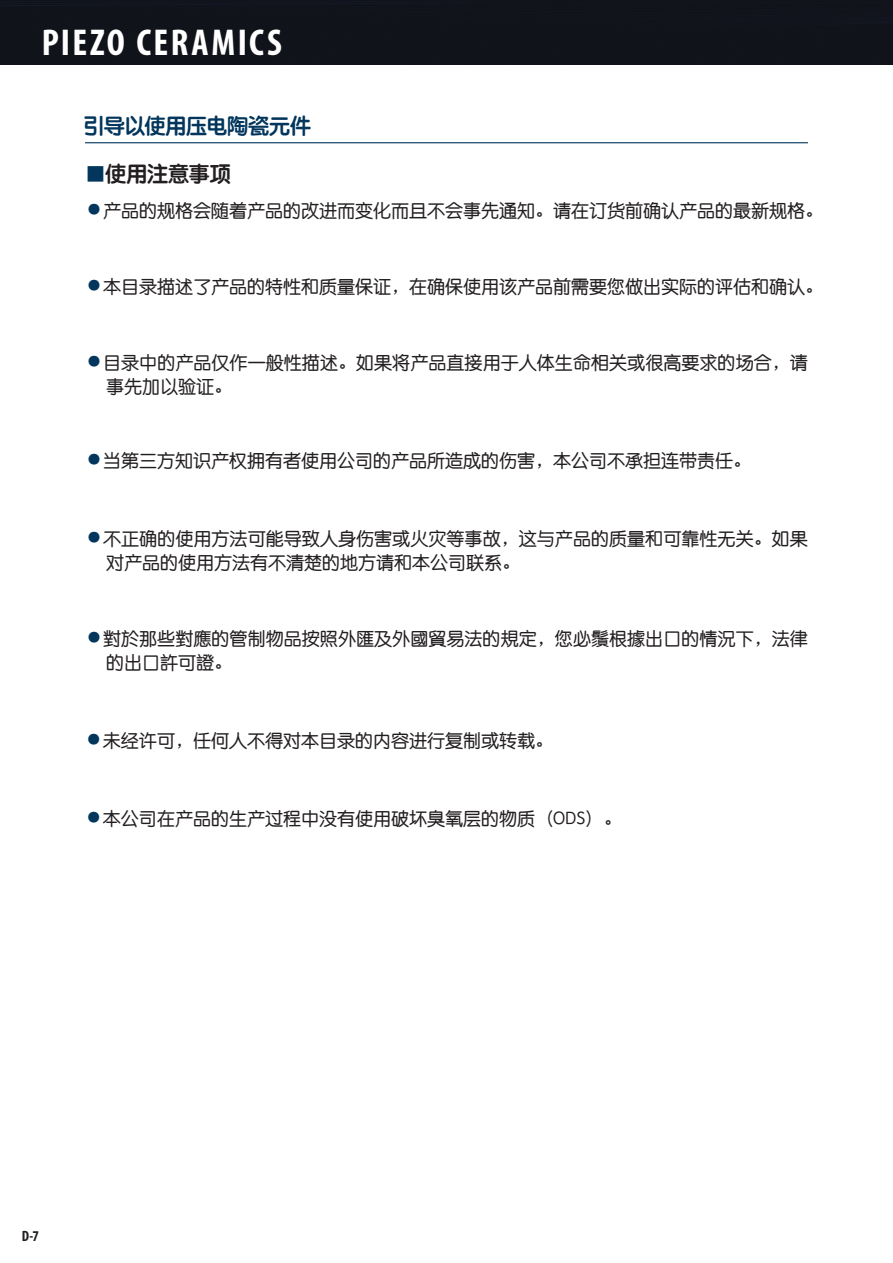
<style>
.page{position:relative;width:893px;height:1263px;background:#fff}
.page>*{position:absolute;margin:0;border:0;box-sizing:border-box;transform-origin:0 0}
.t1{font:700 condensed 37.5px "Myriad Pro";letter-spacing:.065em;color:#fff}
.t2{font:21px "ST Yuanti SC Bold";letter-spacing:-.01em;color:#02365c}
.t3{font:21px "ST Yuanti SC Bold";letter-spacing:-.005em;color:#231f20}
.t4{font:18px/24px "ST Yuanti SC Regular";color:#231f20}
.t5{font:700 condensed 15px "Myriad Pro";color:#231f20}
.s1{color:#02365c}
.s2{font-family:"Shin Go Pro";color:#02365c}
</style>
<div class="page">
<div style="left:0;top:0;width:893px;height:65px;background:#11131b"></div>
<hr style="left:85px;top:142px;width:723px;height:1px;background:#02365c">
<h1 class="t1" style="left:42px;top:19px;width:242px">PIEZO CERAMICS</h1>
<p class="t2" style="left:83px;top:110px;width:229px">引导以使用压电陶瓷元件</p>
<p class="t3" style="left:85px;top:158px;width:147px"><span class="s1">■</span>使用注意事项</p>
<p class="t4" style="left:85px;top:197px;width:740px"><span class="s2">●</span>产品的规格会随着产品的改进而变化而且不会事先通知。请在订货前确认产品的最新规格。</p>
<p class="t4" style="left:85px;top:273px;width:740px"><span class="s2">●</span>本目录描述了产品的特性和质量保证，在确保使用该产品前需要您做出实际的评估和确认。</p>
<p class="t4" style="left:106px;top:350px;width:703px;text-indent:-21px"><span class="s2">●</span>目录中的产品仅作一般性描述。如果将产品直接用于人体生命相关或很高要求的场合，请事先加以验证。</p>
<p class="t4" style="left:85px;top:447px;width:667px"><span class="s2">●</span>当第三方知识产权拥有者使用公司的产品所造成的伤害，本公司不承担连带责任。</p>
<p class="t4" style="left:106px;top:525px;width:703px;text-indent:-21px"><span class="s2">●</span>不正确的使用方法可能导致人身伤害或火灾等事故，这与产品的质量和可靠性无关。如果对产品的使用方法有不清楚的地方请和本公司联系。</p>
<p class="t4" style="left:106px;top:626px;width:703px;text-indent:-21px"><span class="s2">●</span>對於那些對應的管制物品按照外匯及外國貿易法的規定，您必鬚根據出口的情況下，法律的出口許可證。</p>
<p class="t4" style="left:85px;top:728px;width:470px"><span class="s2">●</span>未经许可，任何人不得对本目录的内容进行复制或转载。</p>
<p class="t4" style="left:85px;top:805px;width:538px"><span class="s2">●</span>本公司在产品的生产过程中没有使用破坏臭氧层的物质（ODS）。</p>
<p class="t5" style="left:22px;top:1227px;width:19px">D-7</p>
</div>
